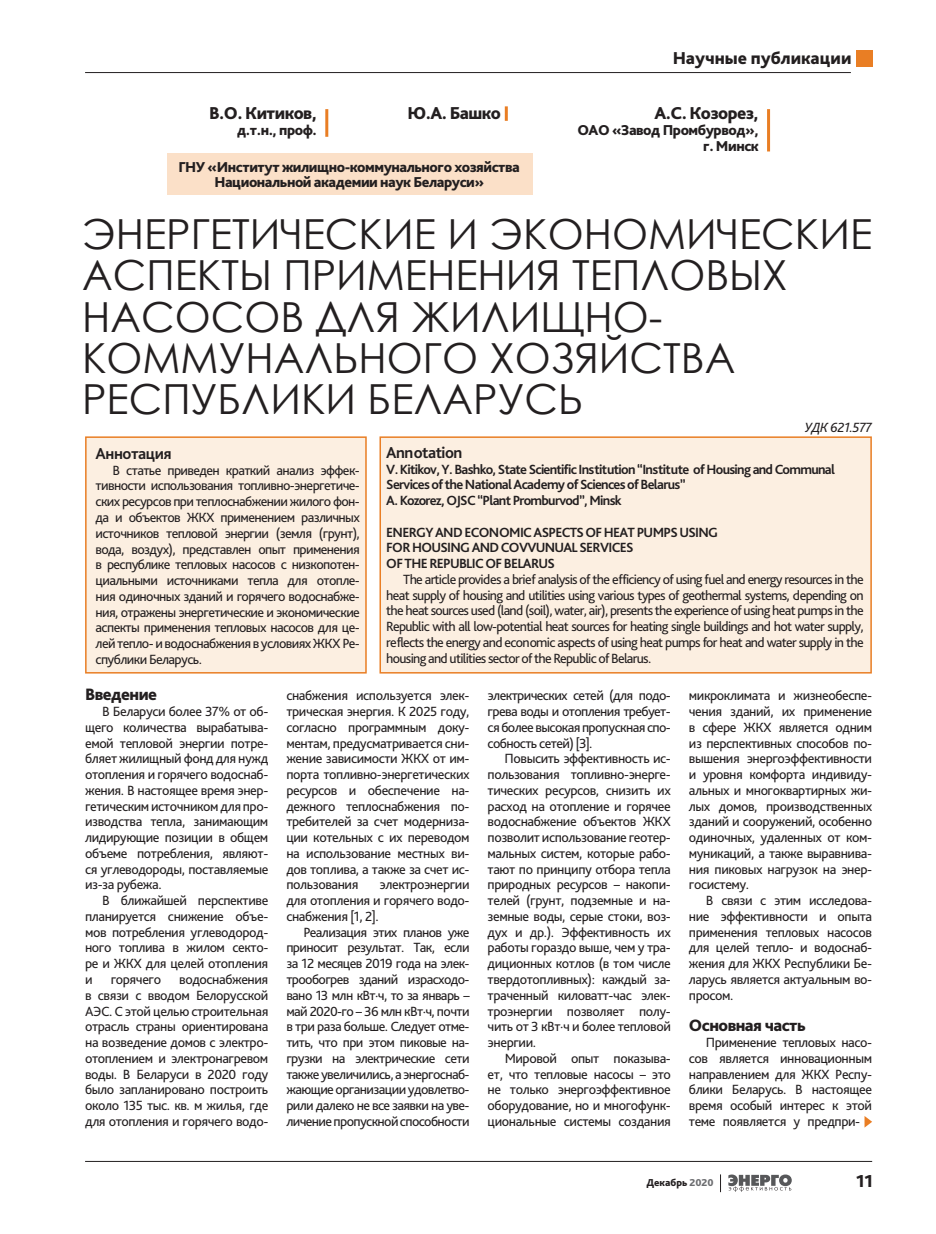
<style>
.page{position:relative;width:936px;height:1234px;background:#fff}
.page>*{position:absolute;margin:0;border:0;box-sizing:border-box;transform-origin:0 0}
.t1{font:41.4px/41.4px "Century Gothic";color:#231f20}
.t2{font:800 18px "Bliss Pro";letter-spacing:-.015em;color:#231f20}
.t3{font:800 17.25px "Bliss Pro";letter-spacing:-.03em;color:#231f20}
.t4{font:700 16.5px "Bliss Pro";letter-spacing:-.03em;color:#231f20}
.t5{font:800 15px/15.8px "Bliss Pro";letter-spacing:-.03em;color:#231f20;text-align:center}
.t6{font:13.95px/15.8px "Bliss Pro";letter-spacing:-.03em;color:#231f20;text-align:justify}
.t7{font:700 13.95px/15.8px "Bliss Pro";letter-spacing:-.05em;color:#231f20}
.t8{font:italic 13.95px "Bliss Pro";letter-spacing:-.03em;color:#231f20}
.t9{font:800 10.5px "Bliss Pro";color:#231f20}
.s1{color:#6c6d70}
</style>
<div class="page">
<svg style="left:720px;top:1174px;width:1px;height:17px"></svg>
<hr style="left:85px;top:1160px;width:787px;height:1px;background:#231f20">
<hr style="left:85px;top:72px;width:765px;height:1px;background:#231f20">
<svg style="left:728px;top:1174px;width:63px;height:17px"></svg>
<div style="left:856px;top:50px;width:17px;height:16px;background:#e97e24"></div>
<div style="left:167px;top:153px;width:366px;height:42px;background:#fbe0c8"></div>
<hr style="left:325px;top:109px;width:3px;height:28px;background:#e97e24">
<hr style="left:767px;top:109px;width:3px;height:42px;background:#e97e24">
<div style="left:85px;top:436px;width:282px;height:237px;background:#fcefe1;border:2px solid #e97e24"></div>
<div style="left:379px;top:436px;width:492px;height:237px;background:#fcefe1;border:2px solid #e97e24"></div>
<svg style="left:864px;top:1116px;width:8px;height:11px"></svg>
<hr style="left:505px;top:106px;width:3px;height:15px;background:#e97e24">
<p class="t2" style="left:672px;top:47px;width:180px">Научные публикации</p>
<p class="t2" style="left:209px;top:102px;width:109px">В.О. Китиков,</p>
<p class="t5" style="left:237px;top:122px;width:81px">д.т.н., проф.</p>
<p class="t5" style="left:178px;top:158px;width:343px">ГНУ «Институт жилищно-коммунального хозяйства<br>Национальной академии наук Беларуси»</p>
<p class="t2" style="left:407px;top:102px;width:95px">Ю.А. Башко</p>
<p class="t2" style="left:654px;top:102px;width:106px">А.С. Козорез,</p>
<p class="t5" style="left:577px;top:122px;width:183px;text-align:right">ОАО «Завод Промбурвод», г. Минск</p>
<h1 class="t1" style="left:82px;top:212px;width:791px">ЭНЕРГЕТИЧЕСКИЕ И ЭКОНОМИЧЕСКИЕ<br>АСПЕКТЫ ПРИМЕНЕНИЯ ТЕПЛОВЫХ<br>НАСОСОВ ДЛЯ ЖИЛИЩНО-<br>КОММУНАЛЬНОГО ХОЗЯЙСТВА<br>РЕСПУБЛИКИ БЕЛАРУСЬ</h1>
<p class="t4" style="left:96px;top:443px;width:78px">Аннотация</p>
<p class="t6" style="left:96px;top:461px;width:266px;text-indent:17px">В статье приведен краткий анализ эффек&shy;тивности использования топливно-энергетиче&shy;ских ресурсов при теплоснабжении жилого фон&shy;да и объектов ЖКХ применением различных источников тепловой энергии (земля (грунт), вода, воздух), представлен опыт применения в республике тепловых насосов с низкопотен&shy;циальными источниками тепла для отопле&shy;ния одиночных зданий и горячего водоснабже&shy;ния, отражены энергетические и экономические аспекты применения тепловых насосов для це&shy;лей тепло- и водоснабжения в условиях ЖКХ Ре&shy;спублики Беларусь.</p>
<p class="t8" style="left:804px;top:419px;width:69px">УДК 621.577</p>
<p class="t4" style="left:386px;top:442px;width:78px">Annotation</p>
<p class="t7" style="left:386px;top:460px;width:450px">V. Kitikov, Y. Bashko, State Scientific Institution “Institute of Housing and Communal<br>Services of the National Academy of Sciences of Belarus”<br>A. Kozorez, OJSC “Plant Promburvod”, Minsk</p>
<p class="t7" style="left:386px;top:523px;width:333px">ENERGY AND ECONOMIC ASPECTS OF HEAT PUMPS USING<br>FOR HOUSING AND COVVUNUAL SERVICES<br>OF THE REPUBLIC OF BELARUS</p>
<p class="t6" style="left:386px;top:571px;width:479px;text-indent:17px">The article provides a brief analysis of the efficiency of using fuel and energy resources in the heat supply of housing and utilities using various types of geothermal systems, depending on the heat sources used (land (soil), water, air), presents the experience of using heat pumps in the Republic with all low-potential heat sources for heating single buildings and hot water supply, reflects the energy and economic aspects of using heat pumps for heat and water supply in the housing and utilities sector of the Republic of Belarus.</p>
<p class="t3" style="left:85px;top:683px;width:74px">Введение</p>
<p class="t6" style="left:85px;top:703px;width:185px;text-indent:17px">В Беларуси более 37% от об&shy;щего количества вырабатыва&shy;емой тепловой энергии потре&shy;бляет жилищный фонд для нужд отопления и горячего водоснаб&shy;жения. В настоящее время энер&shy;гетическим источником для про&shy;изводства тепла, занимающим лидирующие позиции в общем объеме потребления, являют&shy;ся углеводороды, поставляемые из-за рубежа.</p>
<p class="t6" style="left:85px;top:892px;width:185px;text-indent:17px">В ближайшей перспективе планируется снижение объе&shy;мов потребления углеводород&shy;ного топлива в жилом секто&shy;ре и ЖКХ для целей отопления и</p>
<p class="t6" style="left:85px;top:970px;width:185px;text-indent:94px">водоснабжения в связи с вводом Белорусской АЭС. С этой целью строительная отрасль страны ориентирована на возведение домов с электро&shy;отоплением и электронагревом воды. В Беларуси в 2020 году было запланировано построить около 135 тыс. кв. м жилья, где для отопления и горячего водо-</p>
<p class="t6" style="left:111px;top:970px;width:52px">горячего</p>
<p class="t6" style="left:286px;top:687px;width:185px">снабжения используется элек&shy;трическая энергия. К 2025 году, согласно программным доку&shy;ментам, предусматривается сни&shy;жение зависимости ЖКХ от им&shy;порта топливно-энергетических ресурсов и обеспечение на&shy;дежного теплоснабжения по&shy;требителей за счет модерниза&shy;ции котельных с их переводом на использование местных ви&shy;дов топлива, а также за счет ис&shy;пользования</p>
<p class="t6" style="left:286px;top:876px;width:185px;text-indent:93px">электроэнергии для отопления и горячего водо&shy;снабжения [1, 2].</p>
<p class="t6" style="left:286px;top:923px;width:185px;text-indent:17px">Реализация этих планов уже приносит результат. Так, если за 12 месяцев 2019 года на элек&shy;трообогрев зданий израсходо&shy;вано 13 млн кВт·ч, то за январь – май 2020-го – 36 млн кВт·ч, почти в три раза больше. Следует отме&shy;тить, что при этом пиковые на&shy;грузки на электрические сети также увеличились, а энергоснаб&shy;жающие организации удовлетво&shy;рили далеко не все заявки на уве&shy;личение пропускной способности</p>
<p class="t6" style="left:487px;top:687px;width:185px">электрических сетей (для подо&shy;грева воды и отопления требует&shy;ся более высокая пропускная спо&shy;собность сетей) [3].</p>
<p class="t6" style="left:487px;top:750px;width:185px;text-indent:17px">Повысить эффективность ис&shy;пользования топливно-энерге&shy;тических ресурсов, снизить их расход на отопление и горячее водоснабжение объектов ЖКХ позволит использование геотер&shy;мальных систем, которые рабо&shy;тают по принципу отбора тепла природных ресурсов – накопи&shy;телей (грунт, подземные и на&shy;земные воды, серые стоки, воз&shy;дух и др.). Эффективность их работы гораздо выше, чем у тра&shy;диционных котлов (в том числе твердотопливных): каждый за&shy;траченный киловатт-час элек&shy;троэнергии позволяет полу&shy;чить от 3 кВт·ч и более тепловой энергии.</p>
<p class="t6" style="left:487px;top:1049px;width:185px;text-indent:17px">Мировой опыт показыва&shy;ет, что тепловые насосы – это не только энергоэффективное оборудование, но и многофунк&shy;циональные системы создания</p>
<p class="t6" style="left:688px;top:687px;width:185px">микроклимата и жизнеобеспе&shy;чения зданий, их применение в сфере ЖКХ является одним из перспективных способов по&shy;вышения энергоэффективности и уровня комфорта индивиду&shy;альных и многоквартирных жи&shy;лых домов, производственных зданий и сооружений, особенно одиночных, удаленных от ком&shy;муникаций, а также выравнива&shy;ния пиковых нагрузок на энер&shy;госистему.</p>
<p class="t6" style="left:688px;top:892px;width:185px;text-indent:17px">В связи с этим исследова&shy;ние эффективности и опыта применения тепловых насосов для целей тепло- и водоснаб&shy;жения для ЖКХ Республики Бе&shy;ларусь является актуальным во&shy;просом.</p>
<p class="t3" style="left:688px;top:1014px;width:118px">Основная часть</p>
<p class="t6" style="left:688px;top:1033px;width:185px;text-indent:17px">Применение тепловых насо&shy;сов является инновационным направлением для ЖКХ Респу&shy;блики Беларусь. В настоящее время особый интерес к этой теме появляется у предпри-</p>
<p class="t9" style="left:646px;top:1175px;width:69px">Декабрь <span class="s1">2020</span></p>
<p class="t2" style="left:855px;top:1169px;width:18px">11</p>
</div>
